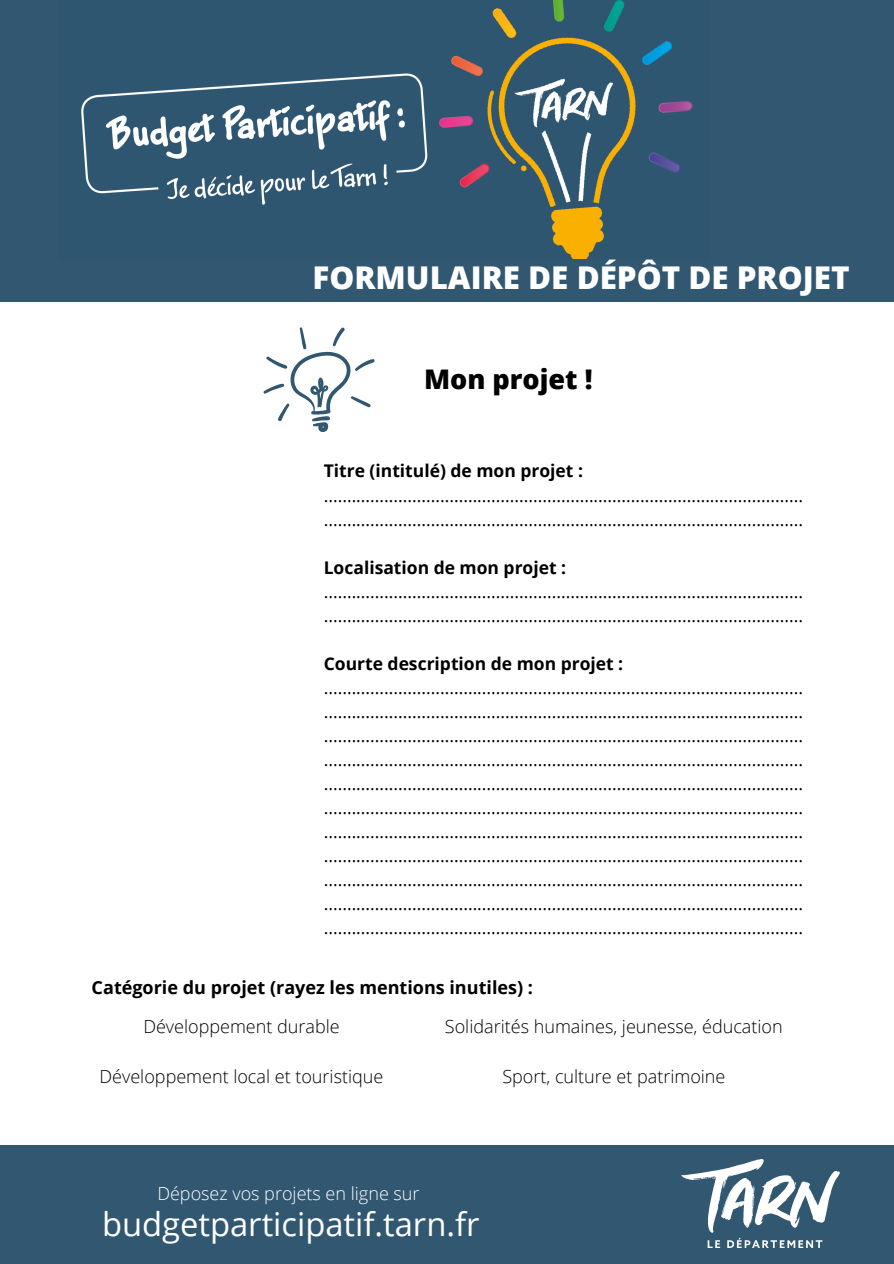
<style>
.page{position:relative;width:894px;height:1264px;background:#fff}
.page>*{position:absolute;margin:0;border:0;box-sizing:border-box;transform-origin:0 0}
.t1{font:32.7px "Open Sans";color:#fff}
.t2{font:800 31.35px "Open Sans";color:#fff}
.t3{font:800 27px "Open Sans";color:#000}
.t4{font:300 18px "Open Sans";color:#000}
.t5{font:700 18px "Open Sans";color:#000}
.t6{font:300 18px "Open Sans";color:#fff}
.t7{font:17.55px/24px "Open Sans";color:#000}
.t8{font:700 17.55px "Open Sans";color:#000}
</style>
<div class="page">
<div style="left:0;top:0;width:893px;height:301px;background:#315771"></div>
<div style="left:0;top:1144px;width:893px;height:119px;background:#315771"></div>
<img style="left:681px;top:1159px;width:158px;height:88px">
<svg style="left:263px;top:327px;width:112px;height:105px"></svg>
<img style="left:81px;top:0;width:612px;height:259px">
<h2 class="t2" style="left:312px;top:256px;width:538px">FORMULAIRE DE DÉPÔT DE PROJET</h2>
<h3 class="t3" style="left:424px;top:360px;width:170px">Mon projet !</h3>
<p class="t8" style="left:323px;top:458px;width:261px">Titre (intitulé) de mon projet :</p>
<p class="t7" style="left:323px;top:482px;width:480px">....................................................................................................... .......................................................................................................</p>
<p class="t8" style="left:323px;top:555px;width:244px">Localisation de mon projet :</p>
<p class="t7" style="left:323px;top:579px;width:480px">....................................................................................................... .......................................................................................................</p>
<p class="t8" style="left:323px;top:651px;width:301px">Courte description de mon projet :</p>
<p class="t7" style="left:323px;top:675px;width:480px;text-align:justify">....................................................................................................... ....................................................................................................... ....................................................................................................... ....................................................................................................... ....................................................................................................... ....................................................................................................... ....................................................................................................... ....................................................................................................... ....................................................................................................... ....................................................................................................... .......................................................................................................</p>
<p class="t5" style="left:92px;top:974px;width:442px">Catégorie du projet (rayez les mentions inutiles) :</p>
<p class="t4" style="left:143px;top:1014px;width:198px">Développement durable</p>
<p class="t4" style="left:99px;top:1063px;width:285px">Développement local et touristique</p>
<p class="t4" style="left:445px;top:1014px;width:339px">Solidarités humaines, jeunesse, éducation</p>
<p class="t4" style="left:502px;top:1063px;width:224px">Sport, culture et patrimoine</p>
<p class="t6" style="left:157px;top:1180px;width:263px">Déposez vos projets en ligne sur</p>
<h1 class="t1" style="left:102px;top:1201px;width:379px">budgetparticipatif.tarn.fr</h1>
</div>
